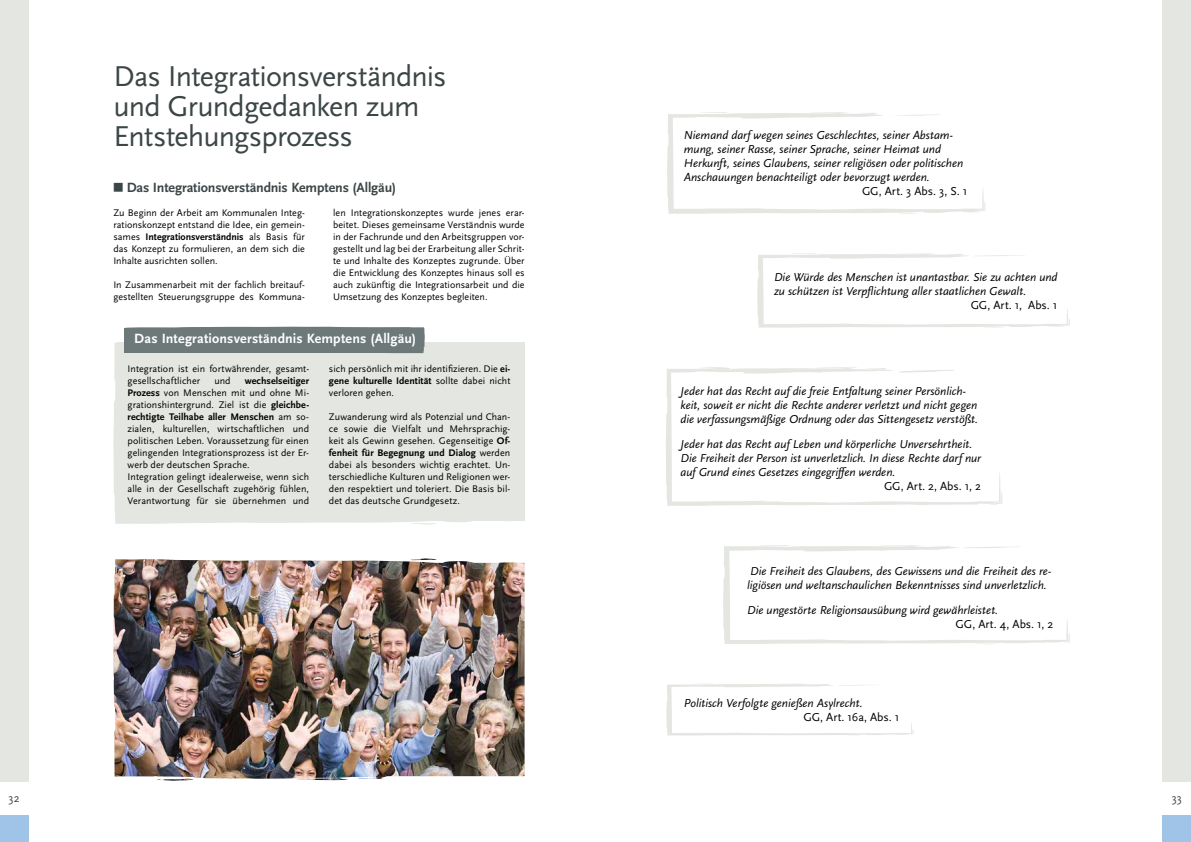
<style>
.page{position:relative;width:1191px;height:842px;background:#fff}
.page>*{position:absolute;margin:0;border:0;box-sizing:border-box;transform-origin:0 0}
.t1{font:30px/30px "Scala Sans Pro";letter-spacing:-.025em;color:#3c4646}
.t2{font:700 14px "Scala Sans Pro";letter-spacing:-.01em;color:#3c4646}
.t3{font:700 14px "Scala Sans Pro";letter-spacing:.01em;color:#fff}
.t4{font:italic 12px/14px "Scala Sans Pro";color:#000}
.t5{font:12px "Scala Sans Pro";color:#000}
.t6{font:12px "Scala Sans Pro";color:#3c4646}
.t7{font:10px/12px "Scala Sans Pro";letter-spacing:.005em;color:#000;text-align:justify}
.s1{font-family:"Universal Std Newswith Comm Pi";font-weight:400;font-size:11px}
.s2{font-weight:700}
.s3{font-style:normal}
</style>
<div class="page">
<div style="left:113px;top:342px;width:410px;height:182px;background:#e3e6e1"></div>
<img style="left:113px;top:558px;width:411px;height:223px">
<svg style="left:113px;top:326px;width:365px;height:28px;background:#8c9595"></svg>
<div style="left:0;top:815px;width:28px;height:27px;background:#a0c4e8"></div>
<div style="left:0;top:0;width:28px;height:781px;background:#e3e6e1"></div>
<svg style="left:757px;top:253px;width:313px;height:75px"></svg>
<svg style="left:667px;top:112px;width:318px;height:102px"></svg>
<svg style="left:723px;top:545px;width:347px;height:99px"></svg>
<svg style="left:666px;top:683px;width:247px;height:53px"></svg>
<svg style="left:666px;top:367px;width:336px;height:139px"></svg>
<svg style="left:698px;top:367px;width:35px;height:3px"></svg>
<svg style="left:898px;top:370px;width:67px;height:3px"></svg>
<div style="left:1162px;top:815px;width:29px;height:27px;background:#a0c4e8"></div>
<div style="left:1162px;top:0;width:29px;height:781px;background:#e3e6e1"></div>
<h1 class="t1" style="left:113px;top:61px;width:335px">Das Integrationsverständnis und Grundgedanken zum<br>Entstehungsprozess</h1>
<h2 class="t2" style="left:113px;top:179px;width:284px"><span class="s1">■</span> Das Integrationsverständnis Kemptens (Allgäu)</h2>
<p class="t7" style="left:113px;top:207px;width:193px">Zu Beginn der Arbeit am Kommunalen Integ&shy;rationskonzept entstand die Idee, ein gemein&shy;sames <span class="s2">Integrationsverständnis</span> als Basis für das Konzept zu formulieren, an dem sich die Inhalte ausrichten sollen.</p>
<p class="t7" style="left:113px;top:279px;width:193px">In Zusammenarbeit mit der fachlich breitauf&shy;gestellten Steuerungsgruppe des Kommuna-</p>
<p class="t7" style="left:333px;top:207px;width:193px">len Integrationskonzeptes wurde jenes erar&shy;beitet. Dieses gemeinsame Verständnis wurde in der Fachrunde und den Arbeitsgruppen vor&shy;gestellt und lag bei der Erarbeitung aller Schrit&shy;te und Inhalte des Konzeptes zugrunde. Über die Entwicklung des Konzeptes hinaus soll es auch zukünftig die Integrationsarbeit und die Umsetzung des Konzeptes begleiten.</p>
<h2 class="t3" style="left:134px;top:330px;width:283px">Das Integrationsverständnis Kemptens (Allgäu)</h2>
<p class="t7" style="left:128px;top:363px;width:183px">Integration ist ein fortwährender, gesamt&shy;gesellschaftlicher</p>
<p class="t7" style="left:128px;top:375px;width:183px;text-align:left;text-indent:117px"><span class="s2">wechselseitiger Prozess</span> von Menschen mit und ohne Mi&shy;grationshintergrund. Ziel ist die <span class="s2">gleichbe&shy;rechtigte Teilhabe aller Menschen</span> am so&shy;zialen, kulturellen, wirtschaftlichen und politischen Leben. Voraussetzung für einen gelingenden Integrationsprozess ist der Er&shy;werb der deutschen Sprache.<br>Integration gelingt idealerweise, wenn sich alle in der Gesellschaft zugehörig fühlen, Verantwortung für sie übernehmen und</p>
<p class="t7" style="left:214px;top:375px;width:18px">und</p>
<p class="t7" style="left:329px;top:363px;width:183px">sich persönlich mit ihr identifizieren. Die <span class="s2">ei&shy;gene kulturelle Identität</span> sollte dabei nicht verloren gehen.</p>
<p class="t7" style="left:329px;top:411px;width:183px">Zuwanderung wird als Potenzial und Chan&shy;ce sowie die Vielfalt und Mehrsprachig&shy;keit als Gewinn gesehen. Gegenseitige <span class="s2">Of&shy;fenheit für Begegnung und Dialog</span> werden dabei als besonders wichtig erachtet. Un&shy;terschiedliche Kulturen und Religionen wer&shy;den respektiert und toleriert. Die Basis bil&shy;det das deutsche Grundgesetz.</p>
<p class="t4" style="left:684px;top:128px;width:281px">Niemand darf wegen seines Geschlechtes, seiner Abstam&shy;mung, seiner Rasse, seiner Sprache, seiner Heimat und Herkunft, seines Glaubens, seiner religiösen oder politischen Anschauungen benachteiligt oder bevorzugt werden.</p>
<p class="t5" style="left:862px;top:184px;width:107px">GG, Art. 3 Abs. 3, S. 1</p>
<p class="t4" style="left:774px;top:270px;width:285px">Die Würde des Menschen ist unantastbar. Sie zu achten und zu schützen ist Verpflichtung aller staatlichen Gewalt.</p>
<p class="t5" style="left:970px;top:298px;width:88px">GG, Art. 1, Abs. 1</p>
<p class="t4" style="left:680px;top:384px;width:299px">Jeder hat das Recht auf die freie Entfaltung seiner Persönlich&shy;keit, soweit er nicht die Rechte anderer verletzt und nicht gegen die verfassungsmäßige Ordnung oder das Sittengesetz verstößt.</p>
<p class="t4" style="left:680px;top:437px;width:302px">Jeder hat das Recht auf Leben und körperliche Unversehrtheit.<br>Die Freiheit der Person ist unverletzlich. In diese Rechte darf nur auf Grund eines Gesetzes eingegriffen werden.</p>
<p class="t5" style="left:884px;top:479px;width:98px">GG, Art. 2, Abs. 1, 2</p>
<p class="t4" style="left:747px;top:564px;width:306px">Die Freiheit des Glaubens, des Gewissens und die Freiheit des re&shy;ligiösen und weltanschaulichen Bekenntnisses sind unverletzlich.</p>
<p class="t4" style="left:955px;top:603px;width:99px;text-indent:-208px">Die ungestörte Religionsausübung wird gewährleistet<span class="s3">.<br>GG, Art. 4, Abs. 1, 2</span></p>
<p class="t4" style="left:684px;top:696px;width:180px">Politisch Verfolgte genießen Asylrecht.</p>
<p class="t5" style="left:803px;top:710px;width:97px">GG, Art. 16a, Abs. 1</p>
<p class="t6" style="left:9px;top:791px;width:13px">32</p>
<p class="t6" style="left:1171px;top:791px;width:12px">33</p>
</div>
